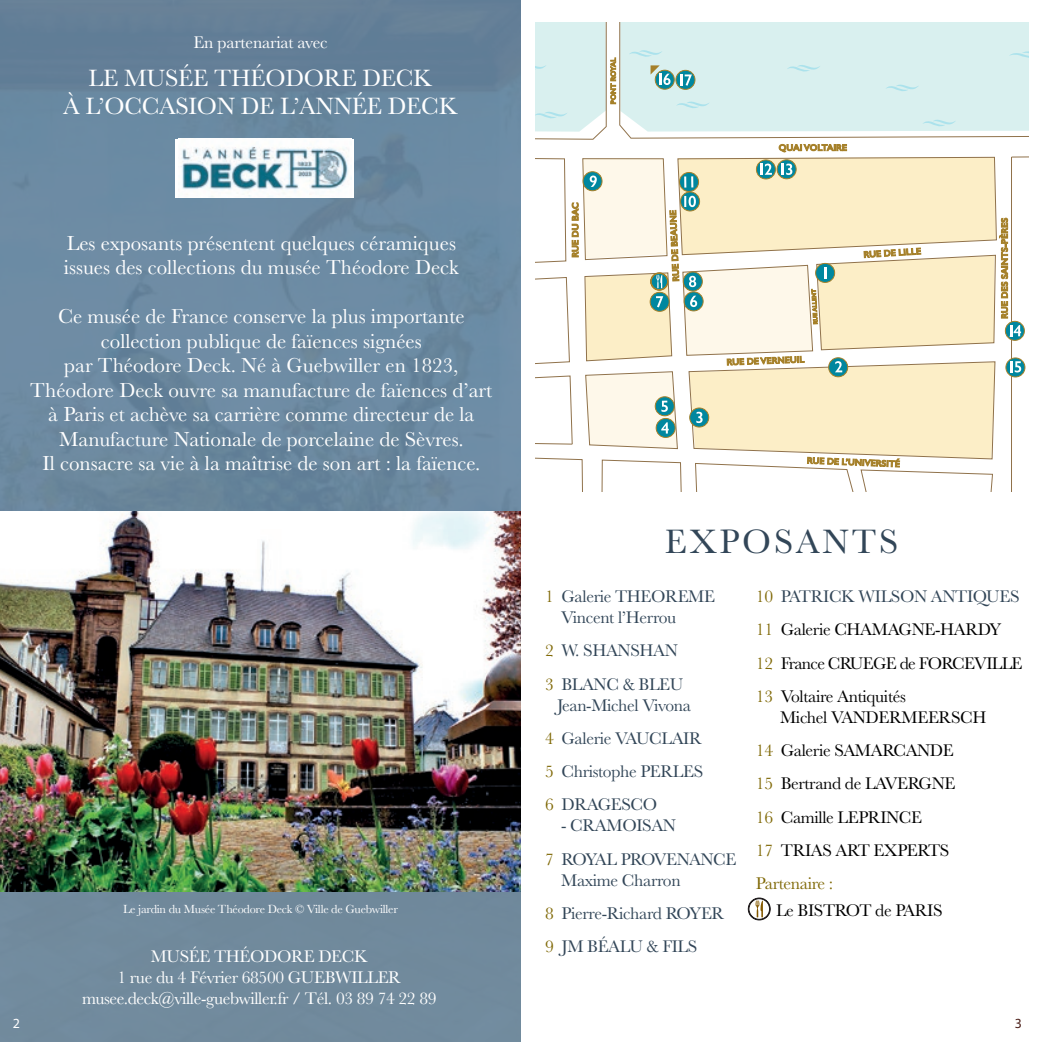
<style>
.page{position:relative;width:1042px;height:1042px;background:#fff}
.page>*{position:absolute;margin:0;border:0;box-sizing:border-box;transform-origin:0 0}
.t1{font:35.18px "Baskerville";letter-spacing:.08em;color:#324658}
.t2{font:24.5px/28px "Baskerville";letter-spacing:-.01em;color:#fff;text-align:center}
.t3{font:21px/24.5px "Baskerville";color:#fff}
.t4{font:17.5px/33.2px "Baskerville";letter-spacing:-.02em;color:#000}
.t5{font:17.5px/33.2px "Baskerville";letter-spacing:-.02em;color:#324658}
.t6{font:17.5px/21px "Baskerville";letter-spacing:-.02em;color:#fff;text-align:center}
.t7{font:14px "Myriad Pro";color:#fff}
.t8{font:14px "Myriad Pro";color:#4c201a}
.t9{font:12.25px "Baskerville";letter-spacing:-.02em;color:#fff}
.s1{color:#806907}
.s2{color:#324658}
</style>
<div class="page">
<img style="left:0;top:0;width:521px;height:1042px">
<img style="left:1px;top:511px;width:520px;height:380px">
<div style="left:175px;top:139px;width:178px;height:59px;background:#fff"></div>
<img style="left:181px;top:146px;width:168px;height:51px">
<svg style="left:536px;top:23px;width:493px;height:468px"></svg>
<svg style="left:748px;top:897px;width:23px;height:23px"></svg>
<p class="t6" style="left:193px;top:32px;width:136px">En partenariat avec</p>
<p class="t2" style="left:63px;top:65px;width:396px">LE MUSÉE THÉODORE DECK<br>À L’OCCASION DE L’ANNÉE DECK</p>
<p class="t3" style="left:64px;top:231px;width:396px">Les exposants présentent quelques céramiques issues des collections du musée Théodore Deck</p>
<p class="t3" style="left:30px;top:304px;width:463px;text-align:center">Ce musée de France conserve la plus importante collection publique de faïences signées<br>par Théodore Deck. Né à Guebwiller en 1823, Théodore Deck ouvre sa manufacture de faïences d’art à Paris et achève sa carrière comme directeur de la Manufacture Nationale de porcelaine de Sèvres.<br>Il consacre sa vie à la maîtrise de son art : la faïence.</p>
<p class="t7" style="left:13px;top:1015px;width:9px">2</p>
<p class="t9" style="left:123px;top:901px;width:276px">Le jardin du Musée Théodore Deck © Ville de Guebwiller</p>
<p class="t6" style="left:82px;top:946px;width:356px">MUSÉE THÉODORE DECK<br>1 rue du 4 Février 68500 GUEBWILLER musee.deck@ville-guebwiller.fr / Tél. 03 89 74 22 89</p>
<h1 class="t1" style="left:665px;top:519px;width:235px">EXPOSANTS</h1>
<p class="t5" style="left:561px;top:586px;width:155px;line-height:21px;text-indent:-16px"><span class="s1">1</span> Galerie THEOREME<br>Vincent l’Herrou</p>
<p class="t5" style="left:545px;top:634px;width:140px"><span class="s1">2</span> W. SHANSHAN<br><span class="s1">3</span> BLANC &amp; BLEU</p>
<p class="t5" style="left:545px;top:688px;width:160px;text-indent:12px">Jean-Michel Vivona<br><span class="s1">4</span> Galerie VAUCLAIR<br><span class="s1">5</span> Christophe PERLES<br><span class="s1">6</span> DRAGESCO</p>
<p class="t5" style="left:545px;top:809px;width:193px;text-indent:16px">- CRAMOISAN<br><span class="s1">7</span> ROYAL PROVENANCE</p>
<p class="t5" style="left:545px;top:863px;width:181px;text-indent:16px">Maxime Charron<br><span class="s1">8</span> Pierre-Richard ROYER<br><span class="s1">9</span> JM BÉALU &amp; FILS</p>
<p class="t4" style="left:756px;top:580px;width:268px"><span class="s1">10</span> <span class="s2">PATRICK WILSON ANTIQUES<br></span><span class="s1">11</span> Galerie CHAMAGNE-HARDY<br><span class="s1">12</span> France CRUEGE de FORCEVILLE<br><span class="s1">13</span> Voltaire Antiquités</p>
<p class="t4" style="left:756px;top:701px;width:232px;text-indent:24px">Michel VANDERMEERSCH<br><span class="s1">14</span> Galerie SAMARCANDE<br><span class="s1">15</span> Bertrand de LAVERGNE<br><span class="s1">16</span> Camille LEPRINCE<br><span class="s1">17</span> TRIAS ART EXPERTS<br><span class="s1">Partenaire :</span></p>
<p class="t4" style="left:776px;top:893px;width:168px">Le BISTROT de PARIS</p>
<p class="t8" style="left:1014px;top:1015px;width:9px">3</p>
</div>
